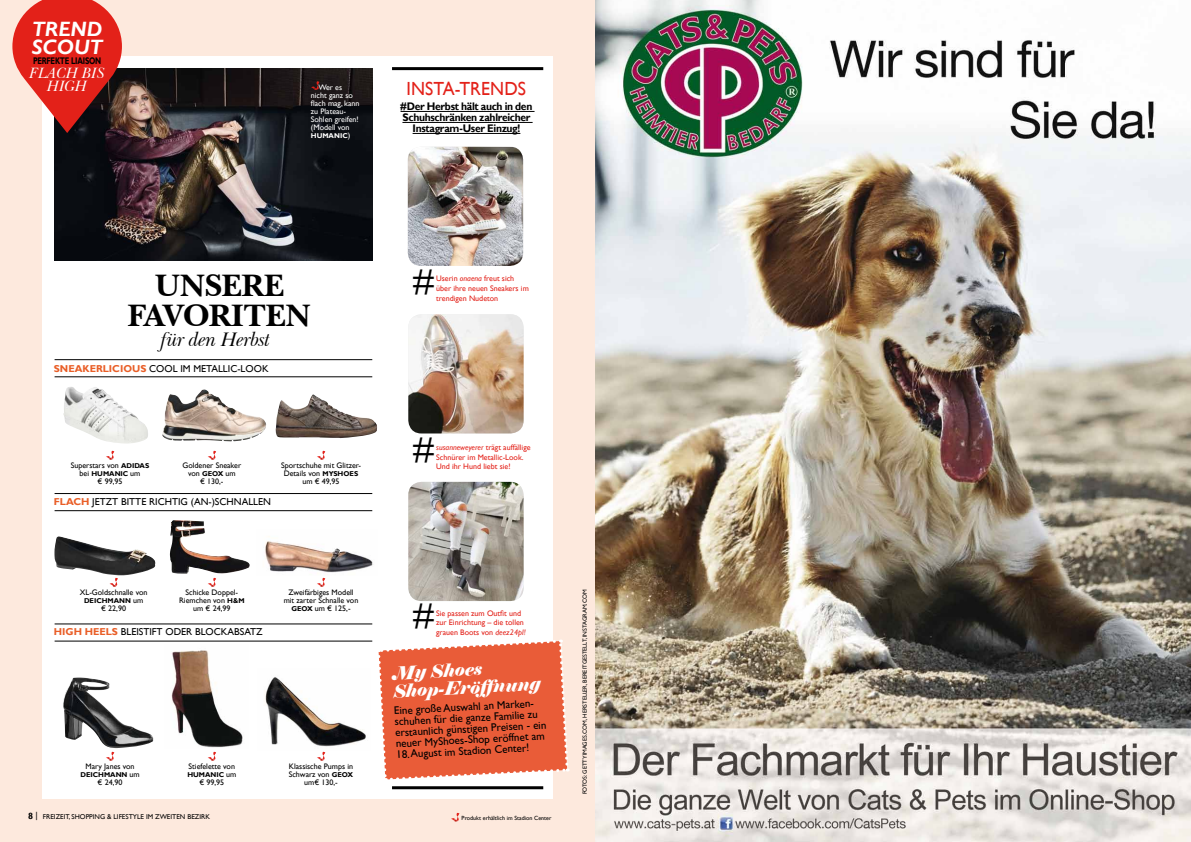
<style>
.page{position:relative;width:1191px;height:842px;background:#fff}
.page>*{position:absolute;margin:0;border:0;box-sizing:border-box;transform-origin:0 0}
.t1{font:italic 35.7px "Gill Sans";color:#000}
.t2{font:700 31.7px/30px "Baskerville BT";letter-spacing:-.03em;color:#000;text-align:center}
.t3{font:italic 700 20.7px/18.4px "Gill Sans";color:#fff}
.t4{font:italic 20px "Baskerville BT";letter-spacing:-.03em;color:#000}
.t5{font:19px "Gill Sans";letter-spacing:.005em;color:#e32119;scale:.94 1}
.t6{font:italic 18px/18px "Elephant";color:#fff}
.t7{font:italic 15.3px/13.4px "Baskerville BT";letter-spacing:-.03em;color:#fff;text-align:center}
.t8{font:11px/11px "Gill Sans";color:#000}
.t9{font:700 11px/11px "Gill Sans";letter-spacing:-.03em;color:#000;text-align:center;scale:.94 1}
.t10{font:10px "Gill Sans";color:#000}
.t11{font:700 9.6px "Gill Sans";letter-spacing:-.03em;color:#000;scale:.75 1}
.t12{font:8px/8px "Gill Sans";color:#000;text-align:center}
.t13{font:8px/9.6px "Gill Sans";color:#e32119}
.t14{font:8px/8px "Gill Sans";color:#fff}
.t15{font:7px "Gill Sans";color:#000}
.t16{font:700 7px "Gill Sans";color:#000}
.t17{font:700 7px "Gill Sans";color:#fff}
.t18{font:6px "Gill Sans";color:#000}
.s1{font-weight:400;font-size:8px}
.s2{font-weight:700;color:#e95e27}
.s3{font-weight:700;font-size:7px}
.s4{font-style:italic}
.s5{font-weight:700;font-size:9px}
.s6{font-size:9px}
</style>
<div class="page">
<div style="left:0;top:0;width:595px;height:842px;background:#fde9dd"></div>
<div style="left:43px;top:56px;width:510px;height:743px;background:#fff"></div>
<img style="left:54px;top:68px;width:318px;height:193px">
<svg style="left:451px;top:813px;width:8px;height:9px"></svg>
<svg style="left:12px;top:0;width:110px;height:133px"></svg>
<img style="left:408px;top:147px;width:115px;height:119px">
<img style="left:408px;top:314px;width:115px;height:119px">
<img style="left:408px;top:482px;width:115px;height:119px">
<hr style="left:392px;top:67px;width:151px;height:3px;background:#000">
<hr style="left:392px;top:786px;width:151px;height:3px;background:#000">
<hr style="left:55px;top:359px;width:317px;height:1px;background:#000">
<hr style="left:55px;top:377px;width:317px;height:1px;background:#000">
<hr style="left:55px;top:493px;width:317px;height:1px;background:#000">
<hr style="left:55px;top:510px;width:317px;height:1px;background:#000">
<hr style="left:55px;top:624px;width:317px;height:1px;background:#000">
<hr style="left:55px;top:641px;width:317px;height:1px;background:#000">
<hr style="left:400px;top:111px;width:134px;height:1px;background:#000">
<hr style="left:402px;top:122px;width:130px;height:1px;background:#000">
<hr style="left:412px;top:133px;width:108px;height:1px;background:#000">
<svg style="left:378px;top:639px;width:192px;height:141px;background:#ec7253"></svg>
<img style="left:63px;top:387px;width:85px;height:57px">
<img style="left:275px;top:394px;width:103px;height:45px">
<img style="left:162px;top:389px;width:104px;height:52px">
<img style="left:54px;top:536px;width:101px;height:39px">
<img style="left:170px;top:520px;width:4px;height:50px">
<img style="left:265px;top:536px;width:108px;height:37px">
<img style="left:63px;top:677px;width:91px;height:71px">
<img style="left:265px;top:677px;width:101px;height:70px">
<svg style="left:106px;top:451px;width:8px;height:9px"></svg>
<svg style="left:109px;top:578px;width:9px;height:9px"></svg>
<svg style="left:208px;top:451px;width:8px;height:9px"></svg>
<svg style="left:208px;top:578px;width:8px;height:9px"></svg>
<svg style="left:317px;top:451px;width:8px;height:9px"></svg>
<svg style="left:317px;top:578px;width:8px;height:9px"></svg>
<svg style="left:106px;top:752px;width:8px;height:9px"></svg>
<svg style="left:317px;top:752px;width:8px;height:9px"></svg>
<svg style="left:208px;top:752px;width:8px;height:9px"></svg>
<img style="left:595px;top:0;width:596px;height:842px">
<img style="left:171px;top:650px;width:72px;height:98px">
<svg style="left:311px;top:81px;width:8px;height:10px"></svg>
<h3 class="t3" style="left:32px;top:20px;width:72px">TREND<br>SCOUT</h3>
<p class="t11" style="left:33px;top:55px;width:93px">PERF EKTE LIAISON</p>
<h3 class="t7" style="left:29px;top:66px;width:77px">flach bis high</h3>
<p class="t14" style="left:311px;top:83px;width:50px;text-indent:8px">Wer es nicht ganz so flach mag, kann zu Plateau-<br>Sohlen greifen! (Modell von</p>
<p class="t17" style="left:311px;top:131px;width:41px">HUMANIC<span class="s1">)</span></p>
<h3 class="t5" style="left:406px;top:78px;width:11px">INSTA</h3>
<h3 class="t5" style="left:455px;top:78px;width:77px">-trends</h3>
<h3 class="t9" style="left:400px;top:102px;width:142px">#DER HERBST HÄLT AUCH IN DEN<br>SCHUHSCHRÄNKEN ZAHLREICHER<br>I NSTAGRAM-USER EINZUG!</h3>
<h2 class="t2" style="left:127px;top:270px;width:186px">UNSERE<br>FAVORITEN</h2>
<h3 class="t4" style="left:161px;top:327px;width:111px">für den Herbst</h3>
<p class="t10" style="left:54px;top:362px;width:216px"><span class="s2">SNEAKERLICIOUS</span> cool im metallic-Look</p>
<p class="t12" style="left:71px;top:461px;width:80px">Superstars von <span class="s3">ADIDAS</span></p>
<p class="t16" style="left:80px;top:469px;width:62px"><span class="s1">bei</span> HUMANIC <span class="s1">um</span></p>
<p class="t12" style="left:98px;top:477px;width:26px">€ 99,95</p>
<p class="t12" style="left:182px;top:461px;width:60px">Goldener Sneaker von <span class="s3">G EOX</span> um<br>€ 130,-</p>
<p class="t10" style="left:54px;top:496px;width:219px"><span class="s2">FLACH</span> Jetzt bitte richtig (An-)schnallen</p>
<p class="t12" style="left:281px;top:461px;width:81px">Sportschuhe mit Glitzer-<br>Details von <span class="s3">MYSH OES </span>um € 49,95</p>
<h1 class="t1" style="left:413px;top:261px;width:22px">#</h1>
<p class="t13" style="left:436px;top:274px;width:94px">Userin <span class="s4">onaena</span> freut sich über ihre neuen Sneakers im</p>
<p class="t13" style="left:436px;top:293px;width:64px">trendigen Nudeton</p>
<h1 class="t1" style="left:413px;top:429px;width:22px">#</h1>
<p class="t13" style="left:436px;top:443px;width:96px"><span class="s4">susanneweyerer</span> trägt auffällige<br>Schnürer im Metallic-Look.</p>
<p class="t13" style="left:436px;top:462px;width:76px">Und ihr Hund liebt sie!</p>
<p class="t12" style="left:80px;top:588px;width:69px">XL-Goldschnalle von</p>
<p class="t16" style="left:84px;top:596px;width:6px">DEIC</p>
<p class="t16" style="left:102px;top:596px;width:43px">HMANN <span class="s1">um</span></p>
<p class="t12" style="left:101px;top:604px;width:26px">€ 22,90</p>
<p class="t12" style="left:179px;top:588px;width:67px">Schicke Doppel-<br>Riemchen von <span class="s3">H&amp;M </span>um € 24,99</p>
<p class="t10" style="left:54px;top:626px;width:210px"><span class="s2">H IGH HEELS</span> Bleistift oder blockabsatz</p>
<p class="t12" style="left:284px;top:588px;width:76px">Zweifärbiges Modell mit zarter Schnalle von<br><span class="s3">G EOX</span> um € 125,-</p>
<h1 class="t1" style="left:413px;top:595px;width:22px">#</h1>
<p class="t13" style="left:436px;top:608px;width:89px">Sie passen zum Outfit und zur Einrichtung – die tollen</p>
<p class="t13" style="left:436px;top:628px;width:91px">grauen Boots von <span class="s4">deez24pl!</span></p>
<h3 class="t6" style="left:392px;top:664px;width:149px;rotate:-3deg">My Shoes<br>Shop-Eröffnung</h3>
<h3 class="t8" style="left:394px;top:705px;width:156px;rotate:-3deg">E i ne groß e A uswahl anM arke n&shy;schuhe nf ü r di e ganze F am i l i e zu erstaunlich günstigenPreisen- ein neuer MyShoes-Shop eröffnetam</h3>
<h3 class="t8" style="left:396px;top:749px;width:135px;rotate:-3deg">18. Augustim StadionCenter!</h3>
<p class="t12" style="left:85px;top:762px;width:51px">Mary Janes von</p>
<p class="t16" style="left:80px;top:770px;width:25px">DEICHMA</p>
<p class="t16" style="left:116px;top:770px;width:25px">NN <span class="s1">um</span></p>
<p class="t12" style="left:98px;top:778px;width:26px">€ 24,90</p>
<p class="t12" style="left:189px;top:762px;width:48px">Stiefelette von</p>
<p class="t16" style="left:187px;top:770px;width:51px">HUMANIC <span class="s1">um</span></p>
<p class="t12" style="left:199px;top:778px;width:26px">€ 99,95</p>
<p class="t12" style="left:289px;top:762px;width:66px">Klassische Pumps in<br>Schwarz von <span class="s3">GEOX </span>um€ 130,-</p>
<p class="t15" style="left:28px;top:812px;width:183px"><span class="s5">8</span> <span class="s6">|</span> Freizeit, shopping &amp; Lifestyle im zweiten bezirk</p>
<p class="t18" style="left:461px;top:815px;width:91px">Produkt erhältlich im Stadion Center</p>
<p class="t18" style="left:581px;top:794px;width:206px;rotate:-90deg">Fotos: gettyimages.com, Hersteller, Bereitgestellt, instagram.com</p>
</div>
